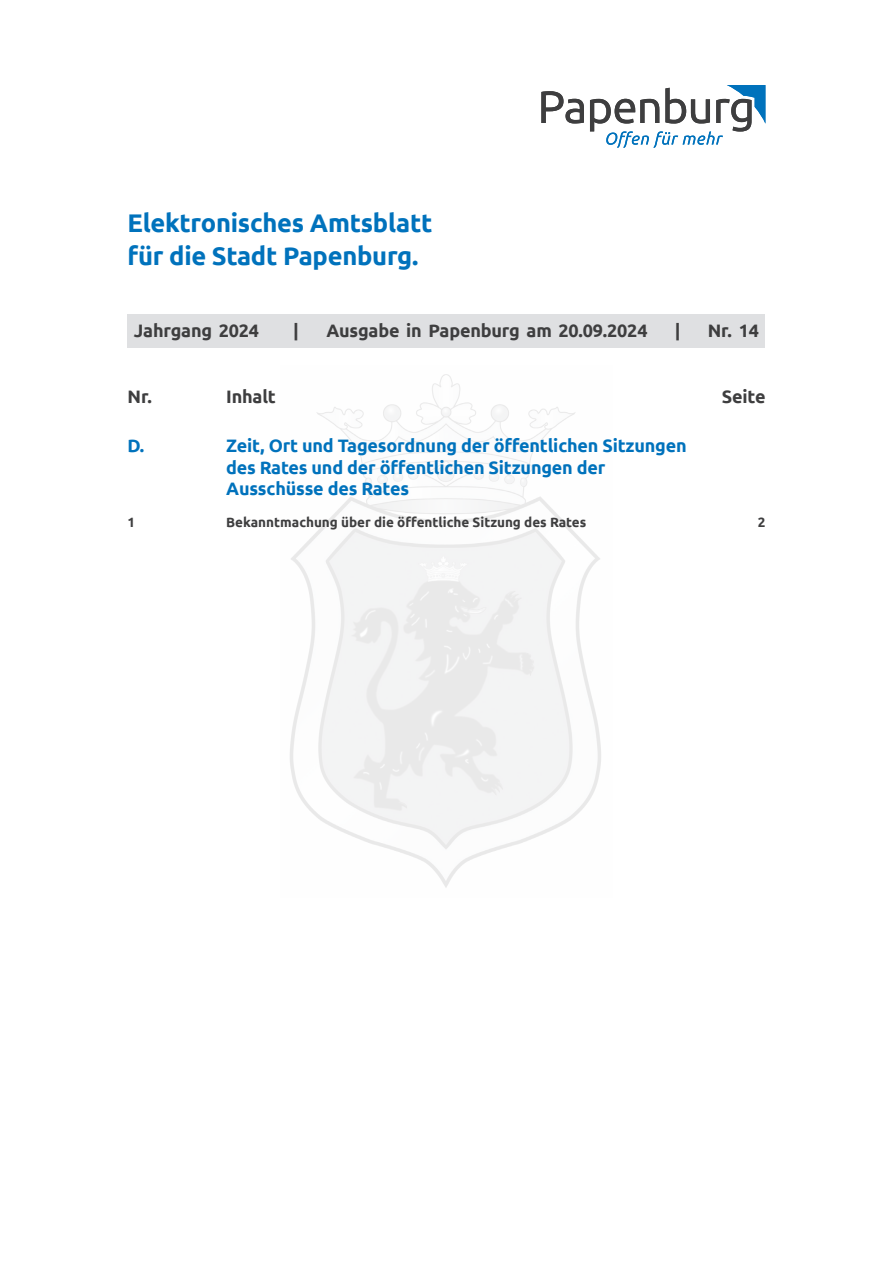
<style>
.page{position:relative;width:893px;height:1263px;background:#fff}
.page>*{position:absolute;margin:0;border:0;box-sizing:border-box;transform-origin:0 0}
.t1{font:700 25.5px/33px "Ubuntu";letter-spacing:-.01em;color:#0072bc}
.t2{font:700 18px/21.6px "Ubuntu";letter-spacing:-.01em;color:#0072bc}
.t3{font:700 18px "Ubuntu";letter-spacing:-.01em;color:#3e3e3f}
.t4{font:700 13.5px "Ubuntu";color:#3e3e3f}
</style>
<div class="page">
<img style="left:290px;top:374px;width:311px;height:514px">
<svg style="left:541px;top:91px;width:43px;height:32px"></svg>
<svg style="left:590px;top:85px;width:175px;height:63px"></svg>
<div style="left:128px;top:315px;width:637px;height:33px;background:#dfe0e2"></div>
<h1 class="t1" style="left:128px;top:206px;width:306px">Elektronisches Amtsblatt für die Stadt Papenburg.</h1>
<p class="t3" style="left:134px;top:320px;width:127px">Jahrgang 2024</p>
<p class="t3" style="left:293px;top:320px;width:7px">|</p>
<p class="t3" style="left:326px;top:320px;width:323px">Ausgabe in Papenburg am 20.09.2024</p>
<p class="t3" style="left:675px;top:320px;width:7px">|</p>
<p class="t3" style="left:708px;top:320px;width:53px">Nr. 14</p>
<p class="t3" style="left:128px;top:386px;width:26px">Nr.</p>
<p class="t3" style="left:226px;top:386px;width:51px">Inhalt</p>
<p class="t3" style="left:722px;top:386px;width:45px">Seite</p>
<p class="t2" style="left:128px;top:434px;width:18px">D.</p>
<p class="t2" style="left:226px;top:434px;width:462px">Zeit, Ort und Tagesordnung der öffentlichen Sitzungen des Rates und der öffentlichen Sitzungen der<br>Ausschüsse des Rates</p>
<p class="t4" style="left:128px;top:514px;width:9px">1</p>
<p class="t4" style="left:226px;top:514px;width:362px">Bekanntmachung über die öffentliche Sitzung des Rates</p>
<p class="t4" style="left:758px;top:514px;width:9px">2</p>
</div>
